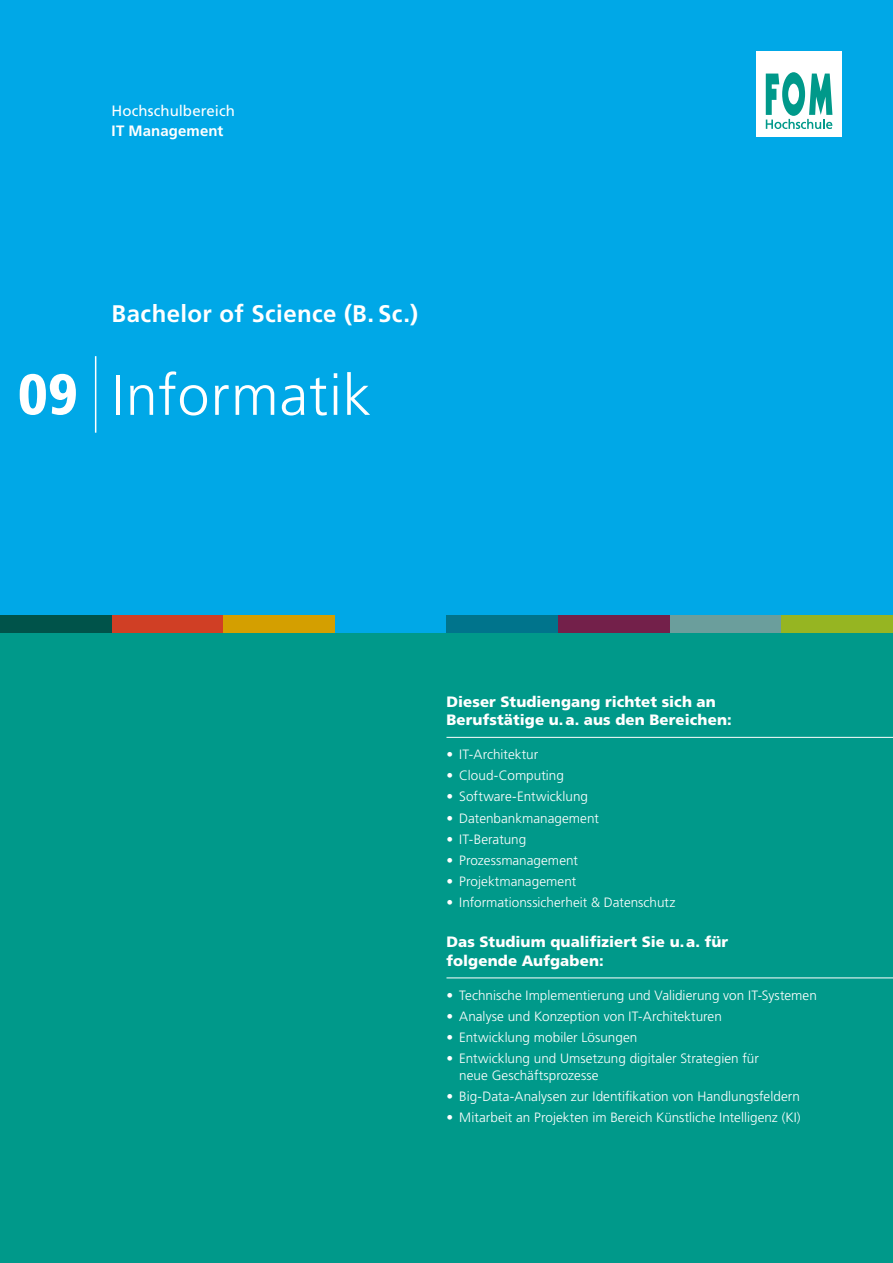
<style>
.page{position:relative;width:893px;height:1263px;background:#fff}
.page>*{position:absolute;margin:0;border:0;box-sizing:border-box;transform-origin:0 0}
.t1{font:300 57px "Frutiger LT Std";letter-spacing:.015em;color:#fff}
.t2{font:900 condensed 57px "Frutiger LT Std";color:#fff}
.t3{font:700 24px "Frutiger LT Std";letter-spacing:.015em;color:#fff}
.t4{font:900 15px/18.8px "Frutiger LT Std";letter-spacing:.005em;color:#fff}
.t5{font:15px "Frutiger LT Std";color:#fff}
.t6{font:700 15px "Frutiger LT Std";letter-spacing:.005em;color:#fff}
.t7{font:300 13.5px/16.8px "Frutiger LT Std";letter-spacing:.005em;color:#fff}
</style>
<div class="page">
<div style="left:0;top:614px;width:893px;height:649px;background:#00998a"></div>
<div style="left:0;top:0;width:893px;height:623px;background:#00a8e7"></div>
<div style="left:335px;top:615px;width:111px;height:17px;background:#00a8e7"></div>
<div style="left:670px;top:615px;width:111px;height:17px;background:#6b9e9c"></div>
<div style="left:446px;top:615px;width:112px;height:17px;background:#00748c"></div>
<div style="left:558px;top:615px;width:112px;height:17px;background:#73204a"></div>
<div style="left:223px;top:615px;width:112px;height:17px;background:#d49f00"></div>
<div style="left:112px;top:615px;width:111px;height:17px;background:#d03f25"></div>
<div style="left:0;top:615px;width:112px;height:17px;background:#00534a"></div>
<div style="left:781px;top:615px;width:112px;height:17px;background:#96b522"></div>
<hr style="left:446px;top:737px;width:447px;height:1px;background:#fff">
<hr style="left:446px;top:977px;width:447px;height:1px;background:#fff">
<div style="left:757px;top:51px;width:85px;height:85px;background:#fff"></div>
<svg style="left:766px;top:72px;width:66px;height:57px"></svg>
<hr style="left:95px;top:356px;width:1px;height:77px;background:#fff">
<p class="t5" style="left:112px;top:102px;width:125px">Hochschulbereich</p>
<p class="t6" style="left:112px;top:122px;width:113px">IT Management</p>
<h1 class="t2" style="left:18px;top:360px;width:61px">09</h1>
<h2 class="t3" style="left:112px;top:300px;width:308px">Bachelor of Science (B. Sc.)</h2>
<h1 class="t1" style="left:112px;top:363px;width:261px">Informatik</h1>
<p class="t4" style="left:446px;top:692px;width:287px">Dieser Studiengang richtet sich an<br>Berufstätige u.a. aus den Bereichen:</p>
<p class="t7" style="left:446px;top:746px;width:93px">• IT-Architektur</p>
<p class="t7" style="left:446px;top:767px;width:119px">• Cloud-Computing</p>
<p class="t7" style="left:446px;top:788px;width:143px">• Software-Entwicklung</p>
<p class="t7" style="left:446px;top:810px;width:154px">• Datenbankmanagement</p>
<p class="t7" style="left:446px;top:831px;width:81px">• IT-Beratung</p>
<p class="t7" style="left:446px;top:852px;width:133px">• Prozessmanagement</p>
<p class="t7" style="left:446px;top:873px;width:131px">• Projektmanagement</p>
<p class="t7" style="left:446px;top:894px;width:230px">• Informationssicherheit &amp; Datenschutz</p>
<p class="t4" style="left:446px;top:932px;width:283px">Das Studium qualifiziert Sie u.a. für folgende Aufgaben:</p>
<p class="t7" style="left:446px;top:987px;width:372px">• Technische Implementierung und Validierung von IT-Systemen</p>
<p class="t7" style="left:446px;top:1008px;width:277px">• Analyse und Konzeption von IT-Architekturen</p>
<p class="t7" style="left:446px;top:1029px;width:192px">• Entwicklung mobiler Lösungen</p>
<p class="t7" style="left:459px;top:1050px;width:301px;text-indent:-13px">• Entwicklung und Umsetzung digitaler Strategien für neue Geschäftsprozesse</p>
<p class="t7" style="left:446px;top:1088px;width:355px">• Big-Data-Analysen zur Identifikation von Handlungsfeldern</p>
<p class="t7" style="left:446px;top:1109px;width:356px">• Mitarbeit an Projekten im Bereich Künstliche Intelligenz (KI)</p>
</div>
